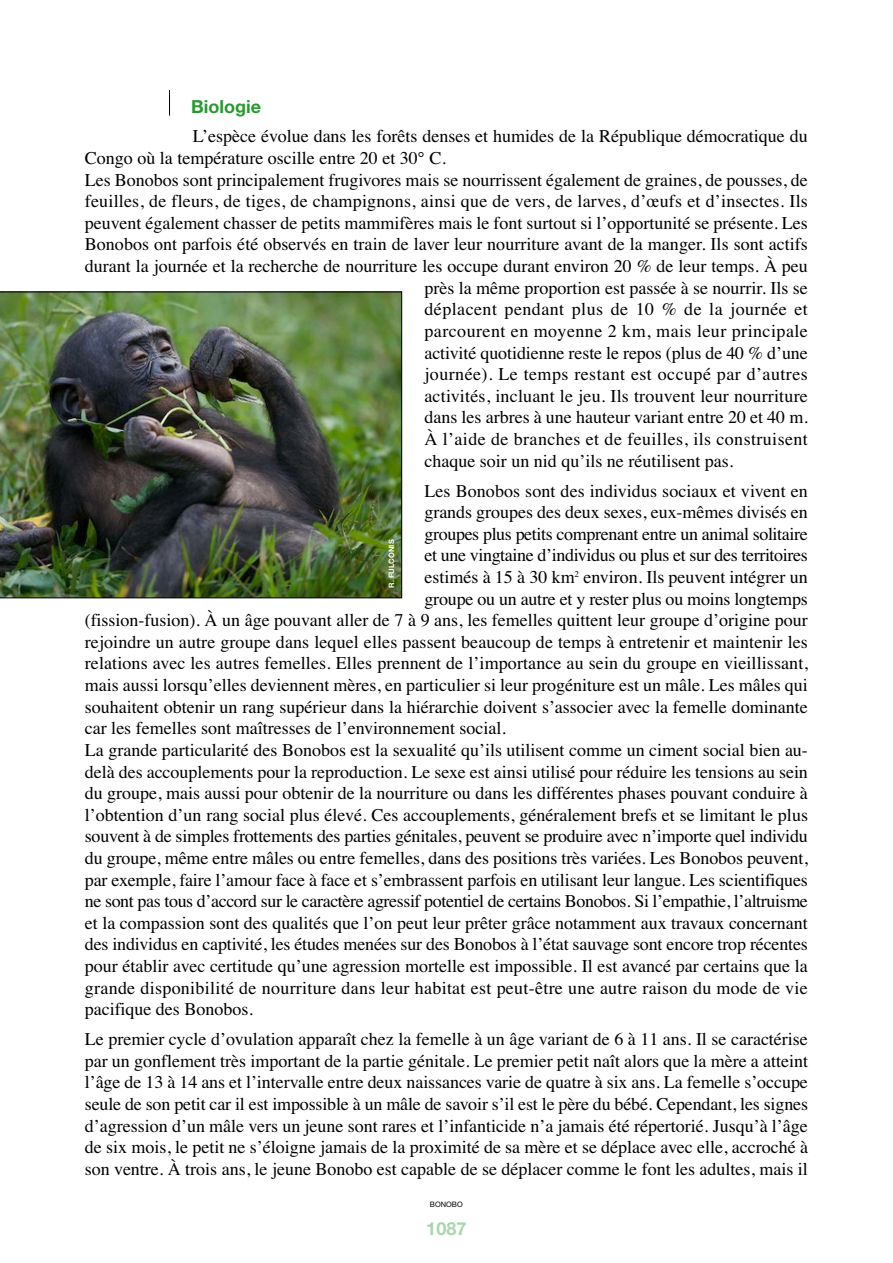
<style>
.page{position:relative;width:893px;height:1263px;background:#fff}
.page>*{position:absolute;margin:0;border:0;box-sizing:border-box;transform-origin:0 0}
.t1{font:18px/21.6px "Times";color:#000;text-align:justify}
.t2{font:18px "Times";letter-spacing:-.02em;color:#000}
.t3{font:18px "Times";letter-spacing:.025em;color:#000}
.t4{font:18px "Times";letter-spacing:.02em;color:#000}
.t5{font:700 18px "Helvetica Neue";color:#279a2f}
.t6{font:700 18px "Helvetica Neue";color:#a9d6ac}
.t7{font:700 7.5px "Helvetica Neue";color:#fff}
.t8{font:7.5px "Helvetica Neue";color:#000}
</style>
<div class="page">
<img style="left:0;top:90px;width:403px;height:509px">
<p class="t5" style="left:191px;top:100px;width:71px">Biologie</p>
<p class="t1" style="left:193px;top:127px;width:616px">L’espèce évolue dans les forêts denses et humides de la République démocratique du</p>
<p class="t1" style="left:85px;top:149px;width:363px">Congo où la température oscille entre 20 et 30° C.</p>
<p class="t1" style="left:85px;top:170px;width:724px">Les Bonobos sont principalement frugivores mais se nourrissent également de graines, de pousses, de</p>
<p class="t1" style="left:85px;top:192px;width:724px">feuilles, de fleurs, de tiges, de champignons, ainsi que de vers, de larves, d’œufs et d’insectes. Ils</p>
<p class="t1" style="left:85px;top:214px;width:724px">peuvent également chasser de petits mammifères mais le font surtout si l’opportunité se présente. Les</p>
<p class="t1" style="left:85px;top:235px;width:724px">Bonobos ont parfois été observés en train de laver leur nourriture avant de la manger. Ils sont actifs</p>
<p class="t1" style="left:85px;top:257px;width:724px">durant la journée et la recherche de nourriture les occupe durant environ 20 % de leur temps. À peu</p>
<p class="t1" style="left:424px;top:278px;width:385px">près la même proportion est passée à se nourrir. Ils se</p>
<p class="t3" style="left:424px;top:303px;width:385px">déplacent pendant plus de 10 % de la journée et</p>
<p class="t3" style="left:424px;top:324px;width:385px">parcourent en moyenne 2 km, mais leur principale</p>
<p class="t1" style="left:424px;top:343px;width:385px">activité quotidienne reste le repos (plus de 40 % d’une</p>
<p class="t3" style="left:424px;top:367px;width:385px">journée). Le temps restant est occupé par d’autres</p>
<p class="t1" style="left:424px;top:386px;width:385px">activités, incluant le jeu. Ils trouvent leur nourriture</p>
<p class="t1" style="left:424px;top:408px;width:385px">dans les arbres à une hauteur variant entre 20 et 40 m.</p>
<p class="t4" style="left:424px;top:432px;width:385px">À l’aide de branches et de feuilles, ils construisent</p>
<p class="t1" style="left:424px;top:451px;width:310px">chaque soir un nid qu’ils ne réutilisent pas.</p>
<p class="t1" style="left:424px;top:481px;width:385px">Les Bonobos sont des individus sociaux et vivent en</p>
<p class="t1" style="left:424px;top:503px;width:385px">grands groupes des deux sexes, eux-mêmes divisés en</p>
<p class="t2" style="left:424px;top:527px;width:385px">groupes plus petits comprenant entre un animal solitaire</p>
<p class="t2" style="left:424px;top:549px;width:385px">et une vingtaine d’individus ou plus et sur des territoires</p>
<p class="t1" style="left:424px;top:568px;width:385px">estimés à 15 à 30 km<sup>2</sup> environ. Ils peuvent intégrer un</p>
<p class="t1" style="left:424px;top:589px;width:385px">groupe ou un autre et y rester plus ou moins longtemps</p>
<p class="t1" style="left:85px;top:611px;width:724px">(fission-fusion). À un âge pouvant aller de 7 à 9 ans, les femelles quittent leur groupe d’origine pour</p>
<p class="t1" style="left:85px;top:633px;width:724px">rejoindre un autre groupe dans lequel elles passent beaucoup de temps à entretenir et maintenir les</p>
<p class="t1" style="left:85px;top:654px;width:724px">relations avec les autres femelles. Elles prennent de l’importance au sein du groupe en vieillissant,</p>
<p class="t1" style="left:85px;top:676px;width:724px">mais aussi lorsqu’elles deviennent mères, en particulier si leur progéniture est un mâle. Les mâles qui</p>
<p class="t1" style="left:85px;top:697px;width:724px">souhaitent obtenir un rang supérieur dans la hiérarchie doivent s’associer avec la femelle dominante</p>
<p class="t1" style="left:85px;top:719px;width:423px">car les femelles sont maîtresses de l’environnement social.</p>
<p class="t1" style="left:85px;top:741px;width:724px">La grande particularité des Bonobos est la sexualité qu’ils utilisent comme un ciment social bien au-</p>
<p class="t1" style="left:85px;top:762px;width:724px">delà des accouplements pour la reproduction. Le sexe est ainsi utilisé pour réduire les tensions au sein</p>
<p class="t1" style="left:85px;top:784px;width:724px">du groupe, mais aussi pour obtenir de la nourriture ou dans les différentes phases pouvant conduire à</p>
<p class="t1" style="left:85px;top:805px;width:724px">l’obtention d’un rang social plus élevé. Ces accouplements, généralement brefs et se limitant le plus</p>
<p class="t1" style="left:85px;top:827px;width:724px">souvent à de simples frottements des parties génitales, peuvent se produire avec n’importe quel individu</p>
<p class="t1" style="left:85px;top:849px;width:724px">du groupe, même entre mâles ou entre femelles, dans des positions très variées. Les Bonobos peuvent,</p>
<p class="t1" style="left:85px;top:870px;width:724px">par exemple, faire l’amour face à face et s’embrassent parfois en utilisant leur langue. Les scientifiques</p>
<p class="t2" style="left:85px;top:894px;width:724px">ne sont pas tous d’accord sur le caractère agressif potentiel de certains Bonobos. Si l’empathie, l’altruisme</p>
<p class="t1" style="left:85px;top:913px;width:724px">et la compassion sont des qualités que l’on peut leur prêter grâce notamment aux travaux concernant</p>
<p class="t1" style="left:85px;top:935px;width:724px">des individus en captivité, les études menées sur des Bonobos à l’état sauvage sont encore trop récentes</p>
<p class="t1" style="left:85px;top:957px;width:724px">pour établir avec certitude qu’une agression mortelle est impossible. Il est avancé par certains que la</p>
<p class="t1" style="left:85px;top:978px;width:724px">grande disponibilité de nourriture dans leur habitat est peut-être une autre raison du mode de vie</p>
<p class="t1" style="left:85px;top:1000px;width:170px">pacifique des Bonobos.</p>
<p class="t1" style="left:85px;top:1030px;width:725px">Le premier cycle d’ovulation apparaît chez la femelle à un âge variant de 6 à 11 ans. Il se caractérise par un gonflement très important de la partie génitale. Le premier petit naît alors que la mère a atteint l’âge de 13 à 14 ans et l’intervalle entre deux naissances varie de quatre à six ans. La femelle s’occupe seule de son petit car il est impossible à un mâle de savoir s’il est le père du bébé. Cependant, les signes d’agression d’un mâle vers un jeune sont rares et l’infanticide n’a jamais été répertorié. Jusqu’à l’âge de six mois, le petit ne s’éloigne jamais de la proximité de sa mère et se déplace avec elle, accroché à son ventre. À trois ans, le jeune Bonobo est capable de se déplacer comme le font les adultes, mais il</p>
<p class="t7" style="left:389px;top:588px;width:50px;rotate:-90deg">R. FULCONIS</p>
<p class="t8" style="left:430px;top:1201px;width:34px">BONOBO</p>
<p class="t6" style="left:426px;top:1222px;width:42px">1087</p>
</div>
